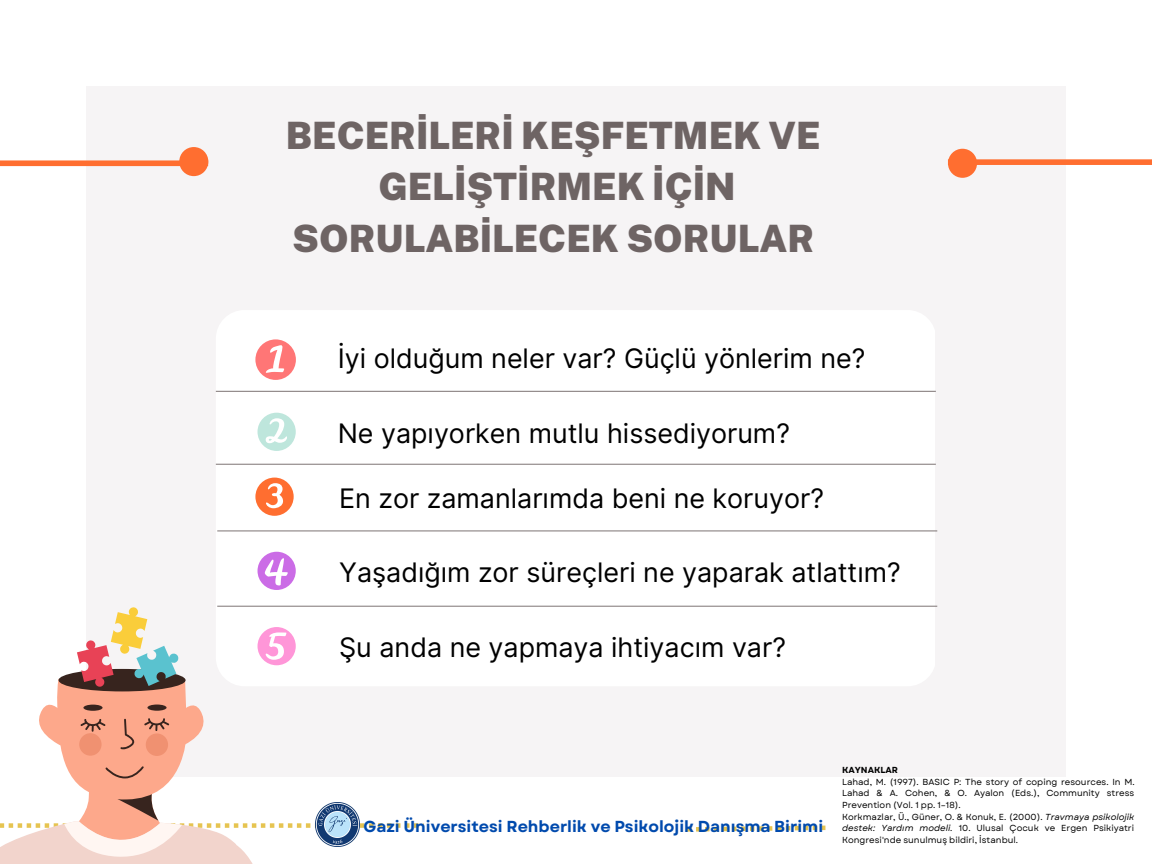
<style>
.page{position:relative;width:1152px;height:864px;background:#fff}
.page>*{position:absolute;margin:0;border:0;box-sizing:border-box;transform-origin:0 0}
.t1{font:900 37.65px/51.8px "Public Sans";color:#6e6464;text-align:center}
.t2{font:26.85px "Inter";color:#000}
.t3{font:700 15.9px "Garet";color:#004aad}
.t4{font:8.7px/11.7px "Garet";color:#000}
.t5{font:700 8.7px "Garet";color:#000}
.s1{font-style:italic}
</style>
<div class="page">
<div style="left:86px;top:86px;width:980px;height:690px;background:#f6f4f5"></div>
<div style="left:0;top:160px;width:208px;height:6px;background:#ff6e30"></div>
<div style="left:948px;top:159px;width:204px;height:6px;background:#ff6e30"></div>
<div style="left:948px;top:149px;width:29px;height:29px;background:#ff6e30;border-radius:50%"></div>
<div style="left:179px;top:147px;width:29px;height:29px;background:#ff6e30;border-radius:50%"></div>
<div style="left:216px;top:310px;width:719px;height:376px;background:#fff;border-radius:29px"></div>
<hr style="left:216px;top:391px;width:720px;height:1px;background:#6e6464">
<svg style="left:255px;top:339px;width:41px;height:41px"></svg>
<svg style="left:255px;top:478px;width:39px;height:38px"></svg>
<svg style="left:258px;top:552px;width:38px;height:38px"></svg>
<svg style="left:258px;top:413px;width:38px;height:38px"></svg>
<hr style="left:217px;top:530px;width:720px;height:1px;background:#6e6464">
<hr style="left:216px;top:464px;width:720px;height:1px;background:#6e6464">
<hr style="left:217px;top:606px;width:720px;height:1px;background:#6e6464">
<svg style="left:687px;top:826px;width:138px;height:6px"></svg>
<svg style="left:0;top:607px;width:424px;height:257px"></svg>
<img style="left:316px;top:802px;width:44px;height:44px">
<h1 class="t1" style="left:286px;top:109px;width:536px">BECERİLERİ KEŞFETMEK VE<br>GELİŞTİRMEK İÇİN<br>SORULABİLECEK SORULAR</h1>
<h2 class="t2" style="left:338px;top:343px;width:529px">İyi olduğum neler var? Güçlü yönlerim ne?</h2>
<h2 class="t2" style="left:338px;top:417px;width:454px">Ne yapıyorken mutlu hissediyorum?</h2>
<h2 class="t2" style="left:339px;top:482px;width:486px">En zor zamanlarımda beni ne koruyor?</h2>
<h2 class="t2" style="left:339px;top:556px;width:563px">Yaşadığım zor süreçleri ne yaparak atlattım?</h2>
<h2 class="t2" style="left:339px;top:632px;width:448px">Şu anda ne yapmaya ihtiyacım var?</h2>
<h3 class="t3" style="left:363px;top:815px;width:459px">Gazi Üniversitesi Rehberlik ve Psikolojik Danışma Birimi</h3>
<p class="t5" style="left:842px;top:764px;width:57px">KAYNAKLAR</p>
<p class="t4" style="left:842px;top:776px;width:294px">Lahad, M. (1997). BASIC P: The story of coping resources. In M.<br>Lahad &amp; A. Cohen, &amp; O. Ayalon (Eds.), Community stress Prevention (Vol. 1 pp. 1–18).<br>Korkmazlar, Ü., Güner, O. &amp; Konuk, E. (2000). <span class="s1">Travmaya psikolojik destek: Yardım modeli.</span> 10. Ulusal Çocuk ve Ergen Psikiyatri Kongresi'nde sunulmuş bildiri, İstanbul.</p>
</div>
